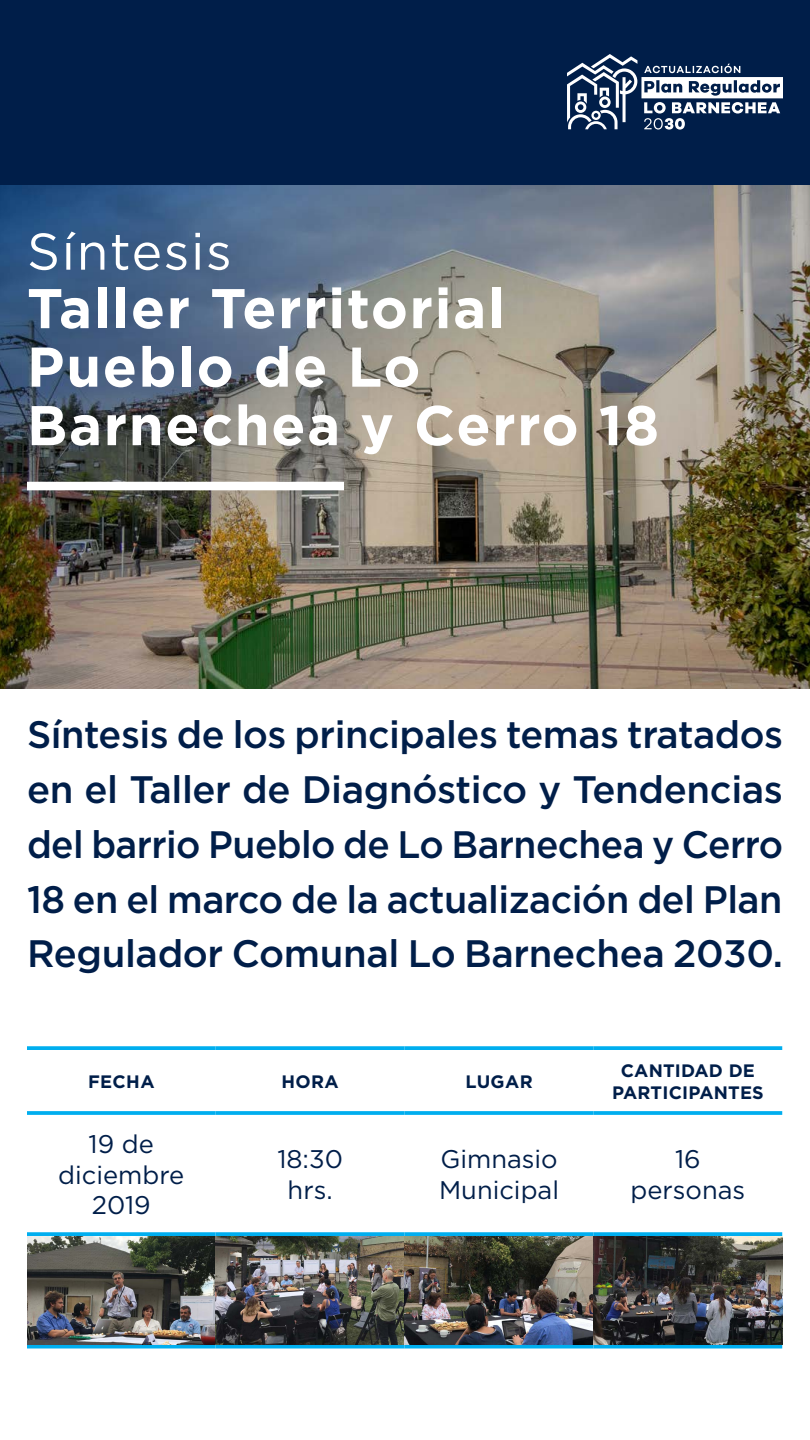
<style>
.page{position:relative;width:810px;height:1440px;background:#fff}
.page>*{position:absolute;margin:0;border:0;box-sizing:border-box;transform-origin:0 0}
.t1{font:700 55.88px/58.5px "Gotham";letter-spacing:.03em;color:#fff}
.t2{font:51.6px "Gotham";letter-spacing:.03em;color:#fff}
.INTRO{font:500 38.25px/54.8px "Gotham";letter-spacing:-.01em;color:#001e49;text-align:justify}
.t3{font:25.5px/30.6px "Gotham";color:#001e49;text-align:center}
.t4{font:700 18px/21.6px "Gotham";letter-spacing:.01em;color:#001e49;text-align:center}
</style>
<div class="page">
<img style="left:0;top:184px;width:810px;height:504px">
<div style="left:27px;top:482px;width:317px;height:8px;background:#fff"></div>
<div style="left:0;top:0;width:810px;height:184px;background:#001e49"></div>
<svg style="left:567px;top:54px;width:216px;height:76px"></svg>
<svg style="left:27px;top:1046px;width:189px;height:4px"></svg>
<svg style="left:216px;top:1046px;width:189px;height:4px"></svg>
<svg style="left:405px;top:1046px;width:189px;height:4px"></svg>
<svg style="left:594px;top:1046px;width:188px;height:4px"></svg>
<svg style="left:27px;top:1111px;width:189px;height:4px"></svg>
<svg style="left:216px;top:1111px;width:189px;height:4px"></svg>
<svg style="left:405px;top:1111px;width:189px;height:4px"></svg>
<svg style="left:594px;top:1111px;width:188px;height:4px"></svg>
<svg style="left:27px;top:1232px;width:189px;height:4px"></svg>
<svg style="left:216px;top:1232px;width:189px;height:4px"></svg>
<svg style="left:405px;top:1232px;width:189px;height:4px"></svg>
<svg style="left:594px;top:1232px;width:188px;height:4px"></svg>
<hr style="left:27px;top:1345px;width:189px;height:3px;background:#00aeef">
<hr style="left:216px;top:1345px;width:189px;height:3px;background:#00aeef">
<hr style="left:405px;top:1345px;width:189px;height:3px;background:#00aeef">
<hr style="left:594px;top:1345px;width:188px;height:3px;background:#00aeef">
<img style="left:27px;top:1236px;width:755px;height:109px">
<p class="t2" style="left:27px;top:218px;width:206px">Síntesis</p>
<p class="t1" style="left:27px;top:279px;width:634px">Taller Territorial<br>Pueblo de Lo<br>Barnechea y Cerro 18</p>
<p class="INTRO" style="left:27px;top:707px;width:758px">Síntesis de los principales temas tratados en el Taller de Diagnóstico y Tendencias del barrio Pueblo de Lo Barnechea y Cerro 18 en el marco de la actualización del Plan Regulador Comunal Lo Barnechea 2030.</p>
<p class="t4" style="left:88px;top:1070px;width:68px">FECHA</p>
<p class="t4" style="left:281px;top:1070px;width:59px">HORA</p>
<p class="t4" style="left:466px;top:1070px;width:69px">LUGAR</p>
<p class="t4" style="left:612px;top:1060px;width:153px">CANTIDAD DE<br>PARTICIPANTES</p>
<p class="t3" style="left:58px;top:1128px;width:128px">19 de diciembre<br>2019</p>
<p class="t3" style="left:277px;top:1144px;width:67px">18:30 hrs.</p>
<p class="t3" style="left:439px;top:1144px;width:121px;text-align:left">Gimnasio<br>Municipal</p>
<p class="t3" style="left:631px;top:1144px;width:116px">16 personas</p>
</div>
